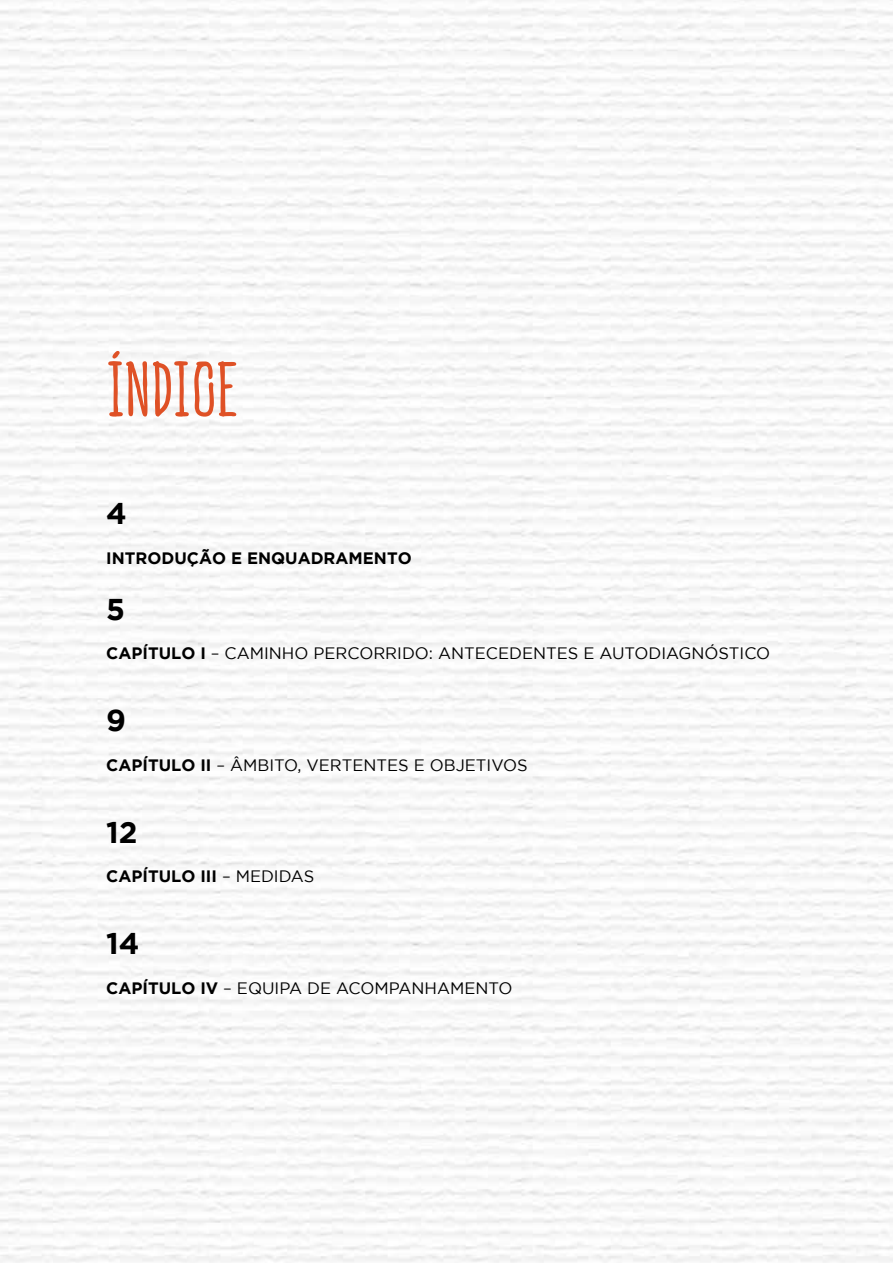
<style>
.page{position:relative;width:893px;height:1263px;background:#fff}
.page>*{position:absolute;margin:0;border:0;box-sizing:border-box;transform-origin:0 0}
.t1{font:700 55.5px "Yarin";letter-spacing:-.01em;color:#df5126}
.t2{font:700 30px "Gotham";color:#000}
.t3{font:16.5px "Gotham";color:#000}
.t4{font:700 16.5px "Gotham";color:#000}
.s1{font-weight:700}
.s2{font-weight:400}
</style>
<div class="page">
<h1 class="t1" style="left:106px;top:349px;width:133px">ÍNDICE</h1>
<h2 class="t2" style="left:106px;top:496px;width:22px">4</h2>
<p class="t4" style="left:106px;top:548px;width:307px">INTRODUÇÃO E ENQUADRAMENTO</p>
<h2 class="t2" style="left:106px;top:591px;width:20px">5</h2>
<p class="t3" style="left:106px;top:644px;width:665px"><span class="s1">CAPÍTULO I</span> – CAMINHO PERCORRIDO: ANTECEDENTES E AUTODIAGNÓSTICO</p>
<h2 class="t2" style="left:106px;top:703px;width:21px">9</h2>
<p class="t3" style="left:106px;top:756px;width:423px"><span class="s1">CAPÍTULO II</span> – ÂMBITO, VERTENTES E OBJETIVOS</p>
<h2 class="t2" style="left:106px;top:815px;width:33px">12</h2>
<p class="t4" style="left:106px;top:867px;width:209px">CAPÍTULO III <span class="s2">– MEDIDAS</span></p>
<h2 class="t2" style="left:106px;top:926px;width:35px">14</h2>
<p class="t3" style="left:106px;top:979px;width:408px"><span class="s1">CAPÍTULO IV</span> – EQUIPA DE ACOMPANHAMENTO</p>
</div>
